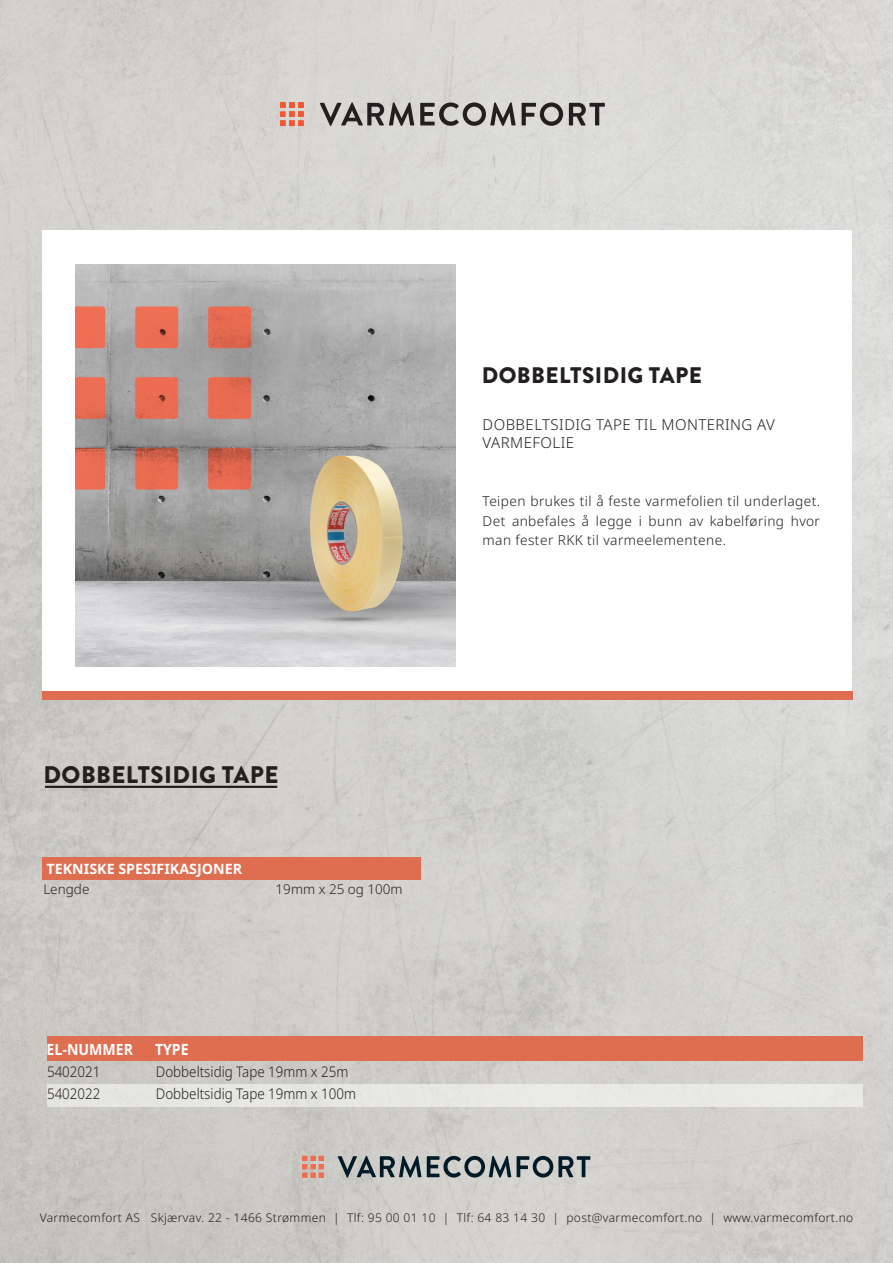
<style>
.page{position:relative;width:893px;height:1263px;background:#fff}
.page>*{position:absolute;margin:0;border:0;box-sizing:border-box;transform-origin:0 0}
.t1{font:900 24px "Brandon Grotesque";letter-spacing:.02em;color:#231f20}
.t2{font:900 22.5px "Brandon Grotesque";letter-spacing:.02em;color:#231f20}
.t3{font:700 15.45px "Noto Sans";color:#fff;scale:.91 1}
.t4{font:300 15px "Noto Sans";letter-spacing:.03em;color:#231f20}
.t5{font:300 14.7px "Noto Sans";color:#231f20;scale:.91 1}
.t6{font:700 14.25px "Noto Sans";color:#fff}
.t7{font:300 13.65px/19.5px "Noto Sans";letter-spacing:.03em;color:#231f20;text-align:justify}
.t8{font:300 13.5px "Noto Sans";color:#231f20}
.t9{font:300 12px "Noto Sans";letter-spacing:.03em;color:#231f20}
</style>
<div class="page">
<img style="left:0;top:0;width:893px;height:1263px">
<svg style="left:303px;top:1156px;width:20px;height:21px"></svg>
<svg style="left:338px;top:1156px;width:252px;height:21px;background:#7d8689"></svg>
<div style="left:43px;top:857px;width:378px;height:22px;background:#df6e51"></div>
<div style="left:47px;top:1036px;width:815px;height:25px;background:#df6e51"></div>
<div style="left:47px;top:1084px;width:816px;height:22px;background:#e8e7e6"></div>
<hr style="left:45px;top:786px;width:232px;height:2px;background:#231f20">
<svg style="left:280px;top:102px;width:24px;height:24px"></svg>
<svg style="left:320px;top:102px;width:285px;height:24px;background:#93918f"></svg>
<div style="left:43px;top:231px;width:809px;height:461px;background:#fff"></div>
<div style="left:42px;top:692px;width:810px;height:8px;background:#df6e51"></div>
<img style="left:75px;top:265px;width:380px;height:401px">
<p class="t2" style="left:482px;top:359px;width:222px">DOBBELTSIDIG TAPE</p>
<p class="t4" style="left:483px;top:414px;width:294px">DOBBELTSIDIG TAPE TIL MONTERING AV</p>
<p class="t4" style="left:483px;top:432px;width:93px">VARMEFOLIE</p>
<p class="t7" style="left:483px;top:492px;width:339px">Teipen brukes til å feste varmefolien til underlaget.<br>Det anbefales å legge i bunn av kabelføring hvor man fester RKK til varmeelementene.</p>
<p class="t1" style="left:44px;top:757px;width:236px">DOBBELTSIDIG TAPE</p>
<p class="t6" style="left:47px;top:858px;width:197px">TEKNISKE SPESIFIKASJONER</p>
<p class="t8" style="left:43px;top:879px;width:48px">Lengde</p>
<p class="t8" style="left:276px;top:879px;width:129px">19mm x 25 og 100m</p>
<p class="t3" style="left:47px;top:1038px;width:96px">EL-NUMMER</p>
<p class="t3" style="left:155px;top:1038px;width:39px">TYPE</p>
<p class="t5" style="left:47px;top:1061px;width:60px">5402021</p>
<p class="t5" style="left:47px;top:1083px;width:60px">5402022</p>
<p class="t5" style="left:156px;top:1061px;width:213px">Dobbeltsidig Tape 19mm x 25m</p>
<p class="t5" style="left:156px;top:1084px;width:221px">Dobbeltsidig Tape 19mm x 100m</p>
<p class="t9" style="left:40px;top:1209px;width:815px">Varmecomfort AS Skjærvav. 22 - 1466 Strømmen | Tlf: 95 00 01 10 | Tlf: 64 83 14 30 | post@varmecomfort.no | www.varmecomfort.no</p>
</div>
